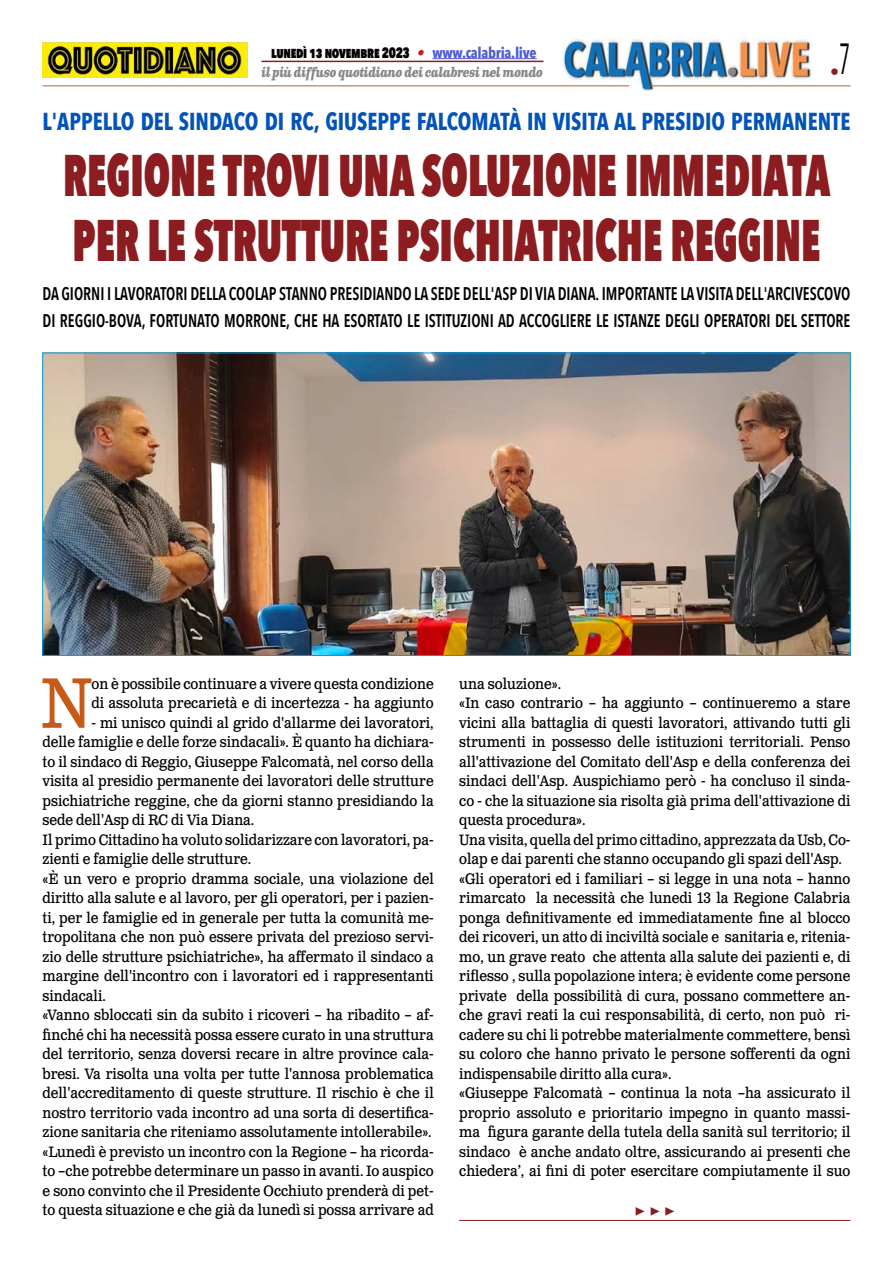
<style>
.page{position:relative;width:893px;height:1263px;background:#fff}
.page>*{position:absolute;margin:0;border:0;box-sizing:border-box;transform-origin:0 0}
.t1{font:71.25px "Clarendon Text Pro";color:#c85a19;scale:.9 1}
.t2{font:800 58.5px/64.5px "Avenir Next Condensed";color:#8b1c1f;scale:.71 1}
.t3{font:700 24.45px "Avenir Next Condensed";color:#0253ba;scale:.91 1}
.t4{font:600 18.3px/27px "Avenir Next Condensed";color:#000;scale:.85 1}
.t5{font:700 18px "Minion Pro";color:#8b1c1f}
.t6{font:18px "Avenir Next Condensed";color:#8b1c1f}
.t7{font:15px/19.5px "Clarendon Text Pro";color:#000;scale:.9 1}
.t8{font:800 15px "Avenir Next Condensed";letter-spacing:-.02em;color:#000;scale:.86 1}
.t9{font:italic 700 13.5px "Clarendon Text Pro";letter-spacing:-.05em;color:#878787;scale:.79 1}
.s1{font-family:"Clarendon Text Pro";font-weight:700;font-style:italic;color:#ca181a}
.s2{font-weight:700;color:#4f5cd6}
</style>
<div class="page">
<img style="left:563px;top:36px;width:248px;height:54px">
<hr style="left:43px;top:85px;width:586px;height:1px;background:#c85a19">
<hr style="left:651px;top:85px;width:199px;height:1px;background:#c85a19">
<hr style="left:432px;top:58px;width:105px;height:1px;background:#4f5cd6">
<hr style="left:261px;top:61px;width:282px;height:1px;background:#8b1c1f">
<img style="left:43px;top:43px;width:204px;height:34px">
<hr style="left:459px;top:1220px;width:391px;height:1px;background:#8b1c1f">
<img style="left:45px;top:355px;width:803px;height:299px">
<p class="t8" style="left:271px;top:43px;width:310px">lunedì 13 novembre 2023 <span class="s1">•</span> <span class="s2">www.calabria.live</span></p>
<p class="t9" style="left:261px;top:64px;width:358px">il più diffuso quotidiano dei calabresi nel mondo</p>
<p class="t6" style="left:830px;top:57px;width:22px">•<sup>7</sup></p>
<h3 class="t3" style="left:43px;top:107px;width:889px">L'APPELLO DEL SINDACO DI RC, GIUSEPPE FALCOMATÀ IN VISITA AL PRESIDIO PERMANENTE</h3>
<h2 class="t2" style="left:63px;top:143px;width:1082px">REGIONE TROVI UNA SOLUZIONE IMMEDIATA<br>PER LE STRUTTURE PSICHIATRICHE REGGINE</h2>
<p class="t4" style="left:43px;top:279px;width:952px">DA GIORNI I LAVORATORI DELLA COOLAP STANNO PRESIDIANDO LA SEDE DELL'ASP DI VIA DIANA. IMPORTANTE LA VISITA DELL'ARCIVESCOVO<br>DI REGGIO-BOVA, FORTUNATO MORRONE, CHE HA ESORTATO LE ISTITUZIONI AD ACCOGLIERE LE ISTANZE DEGLI OPERATORI DEL SETTORE</p>
<h1 class="t1" style="left:40px;top:660px;width:59px">N</h1>
<p class="t7" style="left:91px;top:674px;width:382px">on è possibile continuare a vivere questa condizione di assoluta precarietà e di incertezza - ha aggiunto</p>
<p class="t7" style="left:43px;top:713px;width:436px;text-indent:49px">- mi unisco quindi al grido d'allarme dei lavoratori, delle famiglie e delle forze sindacali». È quanto ha dichiara&shy;to il sindaco di Reggio, Giuseppe Falcomatà, nel corso della visita al presidio permanente dei lavoratori delle strutture psichiatriche reggine, che da giorni stanno presidiando la sede dell'Asp di RC di Via Diana.<br>Il primo Cittadino ha voluto solidarizzare con lavoratori, pa&shy;zienti e famiglie delle strutture.<br>«È un vero e proprio dramma sociale, una violazione del diritto alla salute e al lavoro, per gli operatori, per i pazien&shy;ti, per le famiglie ed in generale per tutta la comunità me&shy;tropolitana che non può essere privata del prezioso servi&shy;zio delle strutture psichiatriche», ha affermato il sindaco a margine dell'incontro con i lavoratori ed i rappresentanti sindacali.<br>«Vanno sbloccati sin da subito i ricoveri – ha ribadito – af&shy;finché chi ha necessità possa essere curato in una struttura del territorio, senza doversi recare in altre province cala&shy;bresi. Va risolta una volta per tutte l'annosa problematica dell'accreditamento di queste strutture. Il rischio è che il nostro territorio vada incontro ad una sorta di desertifica&shy;zione sanitaria che riteniamo assolutamente intollerabile». «Lunedì è previsto un incontro con la Regione – ha ricorda&shy;to –che potrebbe determinare un passo in avanti. Io auspico e sono convinto che il Presidente Occhiuto prenderà di pet&shy;to questa situazione e che già da lunedì si possa arrivare ad</p>
<p class="t7" style="left:459px;top:674px;width:436px">una soluzione».<br>«In caso contrario – ha aggiunto – continueremo a stare vicini alla battaglia di questi lavoratori, attivando tutti gli strumenti in possesso delle istituzioni territoriali. Penso all'attivazione del Comitato dell'Asp e della conferenza dei sindaci dell'Asp. Auspichiamo però - ha concluso il sinda&shy;co - che la situazione sia risolta già prima dell'attivazione di questa procedura».<br>Una visita, quella del primo cittadino, apprezzata da Usb, Co&shy;olap e dai parenti che stanno occupando gli spazi dell'Asp. «Gli operatori ed i familiari – si legge in una nota – hanno rimarcato la necessità che lunedi 13 la Regione Calabria ponga definitivamente ed immediatamente fine al blocco dei ricoveri, un atto di inciviltà sociale e sanitaria e, ritenia&shy;mo, un grave reato che attenta alla salute dei pazienti e, di riflesso , sulla popolazione intera; è evidente come persone private della possibilità di cura, possano commettere an&shy;che gravi reati la cui responsabilità, di certo, non può ri&shy;cadere su chi li potrebbe materialmente commettere, bensì su coloro che hanno privato le persone sofferenti da ogni indispensabile diritto alla cura».<br>«Giuseppe Falcomatà – continua la nota –ha assicurato il proprio assoluto e prioritario impegno in quanto massi&shy;ma figura garante della tutela della sanità sul territorio; il sindaco è anche andato oltre, assicurando ai presenti che chiedera’, ai fini di poter esercitare compiutamente il suo</p>
<p class="t5" style="left:635px;top:1197px;width:42px">▶ ▶ ▶</p>
</div>
